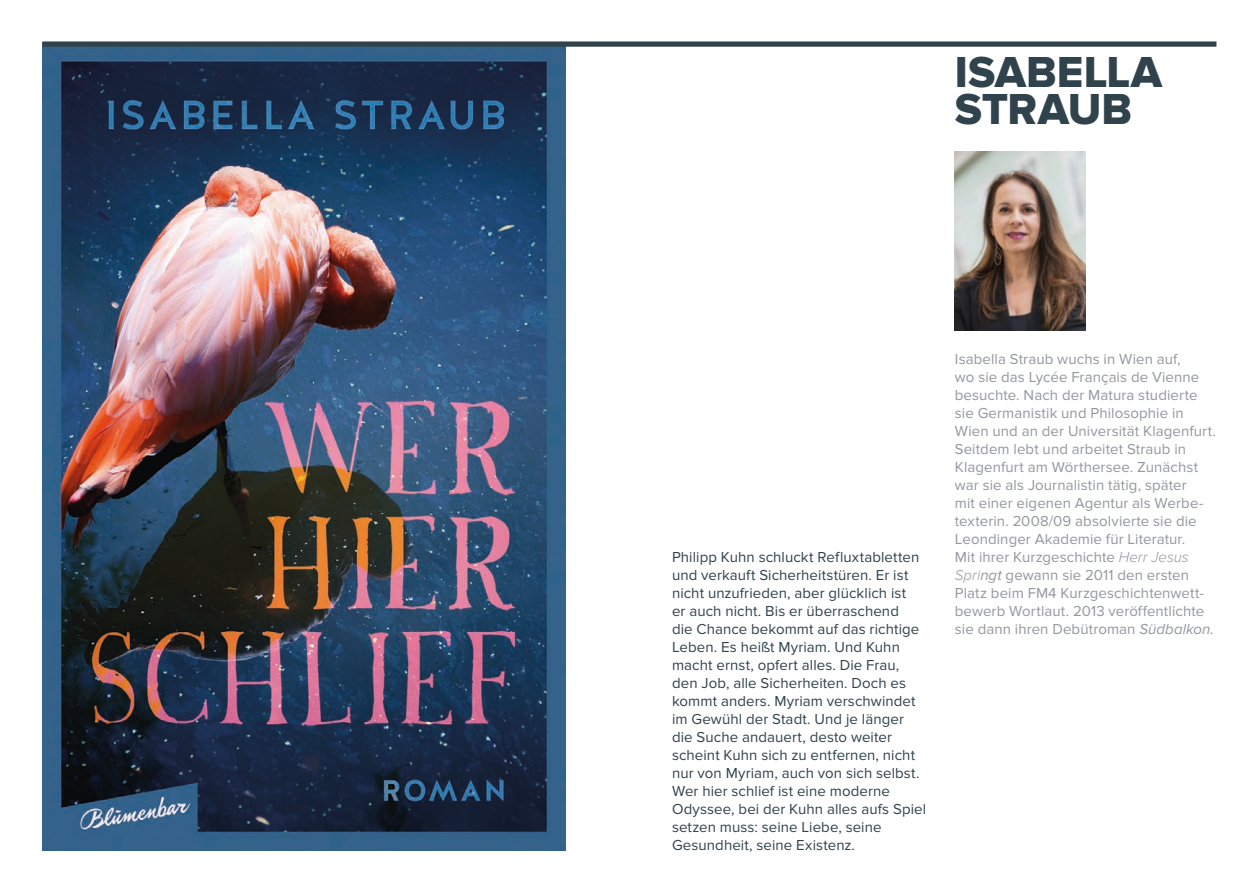
<style>
.page{position:relative;width:1259px;height:893px;background:#fff}
.page>*{position:absolute;margin:0;border:0;box-sizing:border-box;transform-origin:0 0}
.t1{font:45px/37.5px "Proxima Nova Extrabld";color:#30424b}
.t2{font:15px/18px "Proxima Nova";letter-spacing:.005em;color:#30424b}
.t3{font:15px/18px "Proxima Nova";letter-spacing:.005em;color:#94979e}
.s1{font-weight:300;font-style:italic}
.s2{font-style:italic}
</style>
<div class="page">
<img style="left:43px;top:47px;width:522px;height:803px">
<div style="left:43px;top:41px;width:1173px;height:6px;background:#30424b"></div>
<img style="left:955px;top:151px;width:130px;height:179px">
<h1 class="t1" style="left:955px;top:54px;width:209px">ISABELLA<br>STRAUB</h1>
<p class="t2" style="left:672px;top:549px;width:256px">Philipp Kuhn schluckt Refluxtabletten und verkauft Sicherheitstüren. Er ist nicht unzufrieden, aber glücklich ist<br>er auch nicht. Bis er überraschend<br>die Chance bekommt auf das richtige Leben. Es heißt Myriam. Und Kuhn macht ernst, opfert alles. Die Frau, den Job, alle Sicherheiten. Doch es kommt anders. Myriam verschwindet im Gewühl der Stadt. Und je länger die Suche andauert, desto weiter scheint Kuhn sich zu entfernen, nicht nur von Myriam, auch von sich selbst.<br>Wer hier schlief ist eine moderne Odyssee, bei der Kuhn alles aufs Spiel setzen muss: seine Liebe, seine Gesundheit, seine Existenz.</p>
<p class="t3" style="left:955px;top:351px;width:263px">Isabella Straub wuchs in Wien auf,<br>wo sie das Lycée Français de Vienne besuchte. Nach der Matura studierte sie Germanistik und Philosophie in Wien und an der Universität Klagenfurt.<br>Seitdem lebt und arbeitet Straub in Klagenfurt am Wörthersee. Zunächst war sie als Journalistin tätig, später<br>mit einer eigenen Agentur als Werbe&shy;texterin. 2008/09 absolvierte sie die Leondinger Akademie für Literatur.<br>Mit ihrer Kurzgeschichte <span class="s1">Herr Jesus Spri</span><span class="s2">ngt</span> gewann sie 2011 den ersten Platz beim FM4 Kurzgeschichtenwett&shy;bewerb Wortlaut. 2013 veröffentlichte sie dann ihren Debütroman <span class="s2">Südbalkon.</span></p>
</div>
